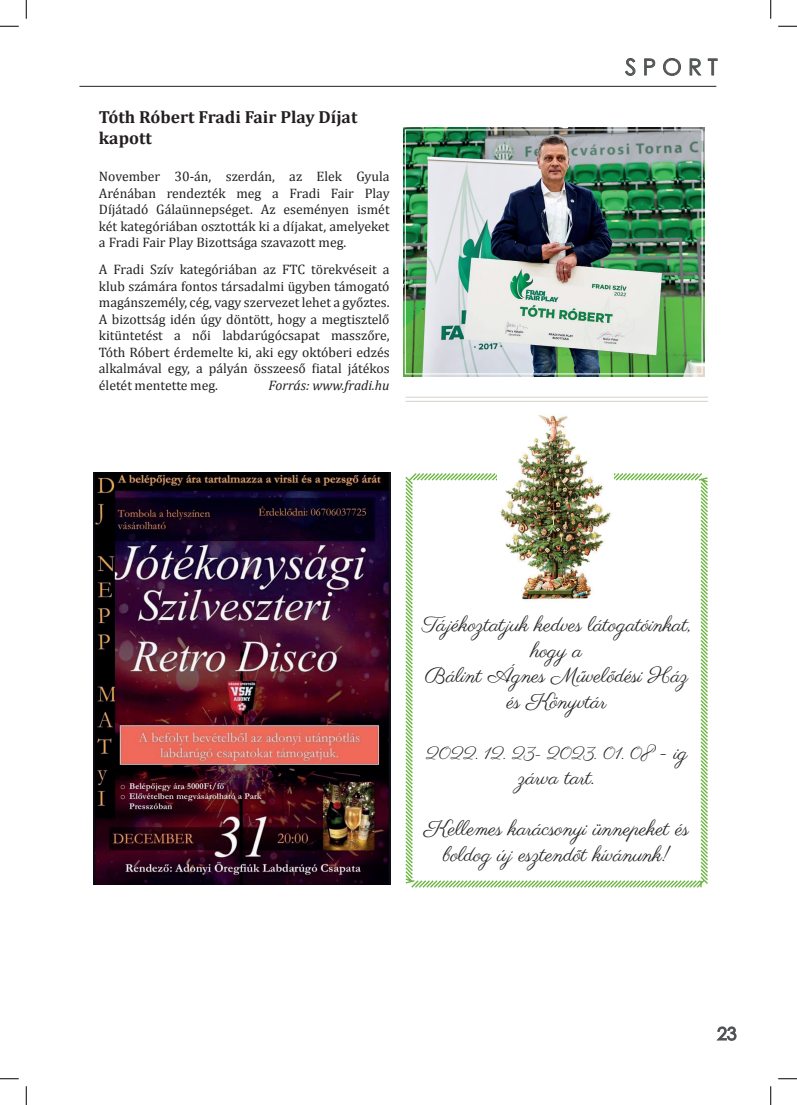
<style>
.page{position:relative;width:797px;height:1105px;background:#fff}
.page>*{position:absolute;margin:0;border:0;box-sizing:border-box;transform-origin:0 0}
.t1{font:22.5px "Century Gothic";color:#515455}
.t2{font:21.25px/25.5px "Parisienne";color:#231f20;text-align:center}
.t3{font:700 17.5px/21px "Cambria";color:#231f20}
.t4{font:17.5px "Parisienne";color:#231f20}
.t5{font:13.75px/16.5px "Cambria";color:#231f20;text-align:justify}
.t6{font:italic 13.75px "Cambria";color:#231f20}
.s1{font-size:21.25px}
</style>
<div class="page">
<svg style="left:716px;top:1026px;width:21px;height:15px"></svg>
<hr style="left:79px;top:86px;width:637px;height:1px;background:#231f20">
<svg style="left:625px;top:58px;width:10px;height:18px"></svg>
<svg style="left:644px;top:58px;width:11px;height:18px"></svg>
<svg style="left:663px;top:58px;width:18px;height:18px"></svg>
<svg style="left:689px;top:58px;width:12px;height:18px"></svg>
<svg style="left:707px;top:58px;width:10px;height:18px"></svg>
<img style="left:403px;top:127px;width:302px;height:250px">
<div style="left:405px;top:129px;width:297px;height:245px;border:1px solid #fff"></div>
<img style="left:94px;top:473px;width:296px;height:411px">
<hr style="left:405px;top:397px;width:303px;height:1px;background:#d8d0c9">
<hr style="left:405px;top:401px;width:303px;height:1px;background:#d8d0c9">
<svg style="left:405px;top:473px;width:303px;height:415px"></svg>
<img style="left:497px;top:415px;width:116px;height:187px">
<svg style="left:0;top:25px;width:19px;height:2px"></svg>
<svg style="left:778px;top:25px;width:19px;height:2px"></svg>
<svg style="left:0;top:1078px;width:19px;height:1px"></svg>
<svg style="left:778px;top:1078px;width:19px;height:1px"></svg>
<svg style="left:25px;top:0;width:2px;height:19px"></svg>
<svg style="left:25px;top:1086px;width:2px;height:19px"></svg>
<svg style="left:770px;top:0;width:1px;height:19px"></svg>
<svg style="left:770px;top:1086px;width:1px;height:19px"></svg>
<p class="t3" style="left:99px;top:105px;width:260px">Tóth Róbert Fradi Fair Play Díjat kapott</p>
<p class="t5" style="left:99px;top:168px;width:292px">November 30-án, szerdán, az Elek Gyula Arénában rendezték meg a Fradi Fair Play Díjátadó Gálaünnepséget. Az eseményen ismét két kategóriában osztották ki a díjakat, amelyeket a Fradi Fair Play Bizottsága szavazott meg.</p>
<p class="t5" style="left:99px;top:261px;width:292px">A Fradi Szív kategóriában az FTC törekvéseit a klub számára fontos társadalmi ügyben támogató magánszemély, cég, vagy szervezet lehet a győztes.<br>A bizottság idén úgy döntött, hogy a megtisztelő kitüntetést a női labdarúgócsapat masszőre, Tóth Róbert érdemelte ki, aki egy októberi edzés alkalmával egy, a pályán összeeső fiatal játékos életét mentette meg.</p>
<p class="t6" style="left:269px;top:375px;width:122px">Forrás: www.fradi.hu</p>
<h1 class="t1" style="left:625px;top:51px;width:94px">S P O R T</h1>
<h2 class="t2" style="left:422px;top:614px;width:271px">Tájékoztatjuk kedves látogatóinkat, hogy a<br>Bálint Ágnes Művelődési Ház és Könyvtár</h2>
<p class="t4" style="left:426px;top:743px;width:263px">2022. 12. 23- 2023. 01. 08 <span class="s1">- ig</span></p>
<h2 class="t2" style="left:518px;top:767px;width:79px">zárva tart.</h2>
<h2 class="t2" style="left:424px;top:818px;width:266px">Kellemes karácsonyi ünnepeket és boldog új esztendőt kívánunk!</h2>
</div>
